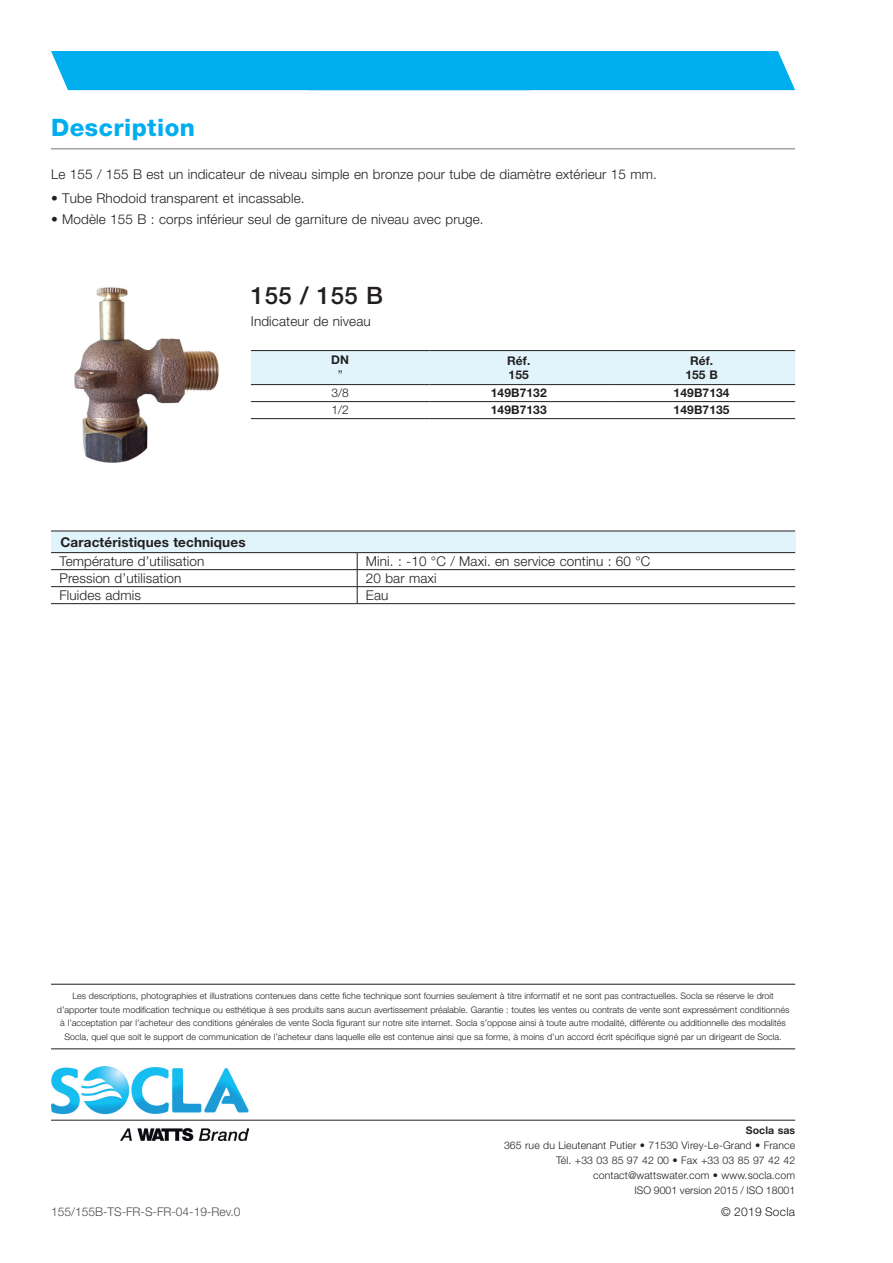
<style>
.page{position:relative;width:893px;height:1263px;background:#fff}
.page>*{position:absolute;margin:0;border:0;box-sizing:border-box;transform-origin:0 0}
.t1{font:800 24px "Helvetica Neue LT Std";letter-spacing:.02em;color:#00aeef}
.t2{font:500 24px "Helvetica Neue LT Std";letter-spacing:.02em;color:#231f20}
.t3{font:300 13.5px "Helvetica Neue LT Std";letter-spacing:.01em;color:#231f20}
.t4{font:700 13.5px "Helvetica Neue LT Std";letter-spacing:.01em;color:#231f20}
.t5{font:700 12px/14.4px "Helvetica Neue LT Std";letter-spacing:.01em;color:#231f20}
.t6{font:300 12px "Helvetica Neue LT Std";color:#4b4c4d}
.t7{font:300 12px "Helvetica Neue LT Std";letter-spacing:.02em;color:#231f20}
.t8{font:300 10.5px/15px "Helvetica Neue LT Std";letter-spacing:.01em;color:#231f20;text-align:right}
.t9{font:700 10.5px "Helvetica Neue LT Std";letter-spacing:.01em;color:#231f20}
.t10{font:300 9px/13.5px "Helvetica Neue LT Std";color:#231f20;text-align:center}
</style>
<div class="page">
<div style="left:51px;top:51px;width:744px;height:39px;background:#00aeef"></div>
<hr style="left:51px;top:984px;width:744px;height:1px;background:#231f20">
<hr style="left:51px;top:1048px;width:744px;height:1px;background:#231f20">
<img style="left:51px;top:1066px;width:197px;height:75px">
<hr style="left:51px;top:1120px;width:744px;height:1px;background:#231f20">
<hr style="left:51px;top:148px;width:744px;height:1px;background:#757679">
<div style="left:51px;top:531px;width:744px;height:22px;background:#e1f4fc"></div>
<hr style="left:51px;top:531px;width:306px;height:1px;background:#231f20">
<hr style="left:357px;top:531px;width:438px;height:1px;background:#231f20">
<hr style="left:51px;top:552px;width:306px;height:1px;background:#231f20">
<hr style="left:51px;top:569px;width:306px;height:1px;background:#231f20">
<hr style="left:51px;top:586px;width:306px;height:1px;background:#231f20">
<hr style="left:51px;top:603px;width:306px;height:1px;background:#231f20">
<hr style="left:357px;top:603px;width:438px;height:1px;background:#231f20">
<hr style="left:357px;top:552px;width:438px;height:1px;background:#231f20">
<hr style="left:357px;top:569px;width:438px;height:1px;background:#231f20">
<hr style="left:357px;top:586px;width:438px;height:1px;background:#231f20">
<svg style="left:357px;top:553px;width:1px;height:50px"></svg>
<svg style="left:251px;top:351px;width:544px;height:52px"></svg>
<hr style="left:251px;top:350px;width:178px;height:1px;background:#231f20">
<hr style="left:429px;top:350px;width:179px;height:1px;background:#231f20">
<hr style="left:608px;top:350px;width:187px;height:1px;background:#231f20">
<hr style="left:251px;top:384px;width:178px;height:1px;background:#231f20">
<hr style="left:429px;top:384px;width:179px;height:1px;background:#231f20">
<hr style="left:608px;top:384px;width:187px;height:1px;background:#231f20">
<hr style="left:251px;top:401px;width:178px;height:1px;background:#231f20">
<hr style="left:429px;top:401px;width:179px;height:1px;background:#231f20">
<hr style="left:608px;top:401px;width:187px;height:1px;background:#231f20">
<hr style="left:251px;top:418px;width:178px;height:1px;background:#231f20">
<hr style="left:429px;top:418px;width:179px;height:1px;background:#231f20">
<hr style="left:608px;top:418px;width:187px;height:1px;background:#231f20">
<img style="left:74px;top:287px;width:145px;height:176px">
<h1 class="t1" style="left:51px;top:113px;width:145px">Description</h1>
<h2 class="t3" style="left:51px;top:166px;width:607px">Le 155 / 155 B est un indicateur de niveau simple en bronze pour tube de diamètre extérieur 15 mm.</h2>
<h2 class="t3" style="left:51px;top:190px;width:255px">• Tube Rhodoid transparent et incassable.</h2>
<h2 class="t3" style="left:51px;top:211px;width:434px">• Modèle 155 B : corps inférieur seul de garniture de niveau avec pruge.</h2>
<h1 class="t2" style="left:251px;top:281px;width:134px">155 / 155 B</h1>
<h2 class="t3" style="left:251px;top:313px;width:121px">Indicateur de niveau</h2>
<h3 class="t5" style="left:331px;top:352px;width:19px">DN</h3>
<h2 class="t3" style="left:338px;top:367px;width:6px">”</h2>
<h3 class="t5" style="left:507px;top:353px;width:25px">Réf.<br>155</h3>
<h3 class="t5" style="left:685px;top:353px;width:34px;text-align:center">Réf.<br>155 B</h3>
<h3 class="t7" style="left:331px;top:386px;width:19px">3/8</h3>
<h3 class="t5" style="left:491px;top:386px;width:57px">149B7132</h3>
<h3 class="t5" style="left:674px;top:386px;width:57px">149B7134</h3>
<h3 class="t7" style="left:331px;top:403px;width:19px">1/2</h3>
<h3 class="t5" style="left:491px;top:403px;width:57px">149B7133</h3>
<h3 class="t5" style="left:674px;top:403px;width:57px">149B7135</h3>
<h2 class="t4" style="left:60px;top:533px;width:187px">Caractéristiques techniques</h2>
<h2 class="t3" style="left:60px;top:553px;width:146px">Température d’utilisation</h2>
<h2 class="t3" style="left:366px;top:553px;width:286px">Mini. : -10 °C / Maxi. en service continu : 60 °C</h2>
<h2 class="t3" style="left:60px;top:570px;width:123px">Pression d’utilisation</h2>
<h2 class="t3" style="left:366px;top:570px;width:72px">20 bar maxi</h2>
<h2 class="t3" style="left:60px;top:587px;width:83px">Fluides admis</h2>
<h2 class="t3" style="left:366px;top:587px;width:24px">Eau</h2>
<p class="t10" style="left:57px;top:989px;width:734px">Les descriptions, photographies et illustrations contenues dans cette fiche technique sont fournies seulement à titre informatif et ne sont pas contractuelles. Socla se réserve le droit d’apporter toute modification technique ou esthétique à ses produits sans aucun avertissement préalable. Garantie : toutes les ventes ou contrats de vente sont expressément conditionnés à l’acceptation par l’acheteur des conditions générales de vente Socla figurant sur notre site internet. Socla s’oppose ainsi à toute autre modalité, différente ou additionnelle des modalités Socla, quel que soit le support de communication de l’acheteur dans laquelle elle est contenue ainsi que sa forme, à moins d’un accord écrit spécifique signé par un dirigeant de Socla.</p>
<h3 class="t6" style="left:51px;top:1204px;width:191px">155/155B-TS-FR-S-FR-04-19-Rev.0</h3>
<p class="t9" style="left:746px;top:1124px;width:51px">Socla sas</p>
<p class="t8" style="left:504px;top:1137px;width:293px">365 rue du Lieutenant Putier • 71530 Virey-Le-Grand • France Tél. +33 03 85 97 42 00 • Fax +33 03 85 97 42 42 contact@wattswater.com • www.socla.com<br>ISO 9001 version 2015 / ISO 18001</p>
<h3 class="t7" style="left:721px;top:1204px;width:75px">© 2019 Socla</h3>
</div>
